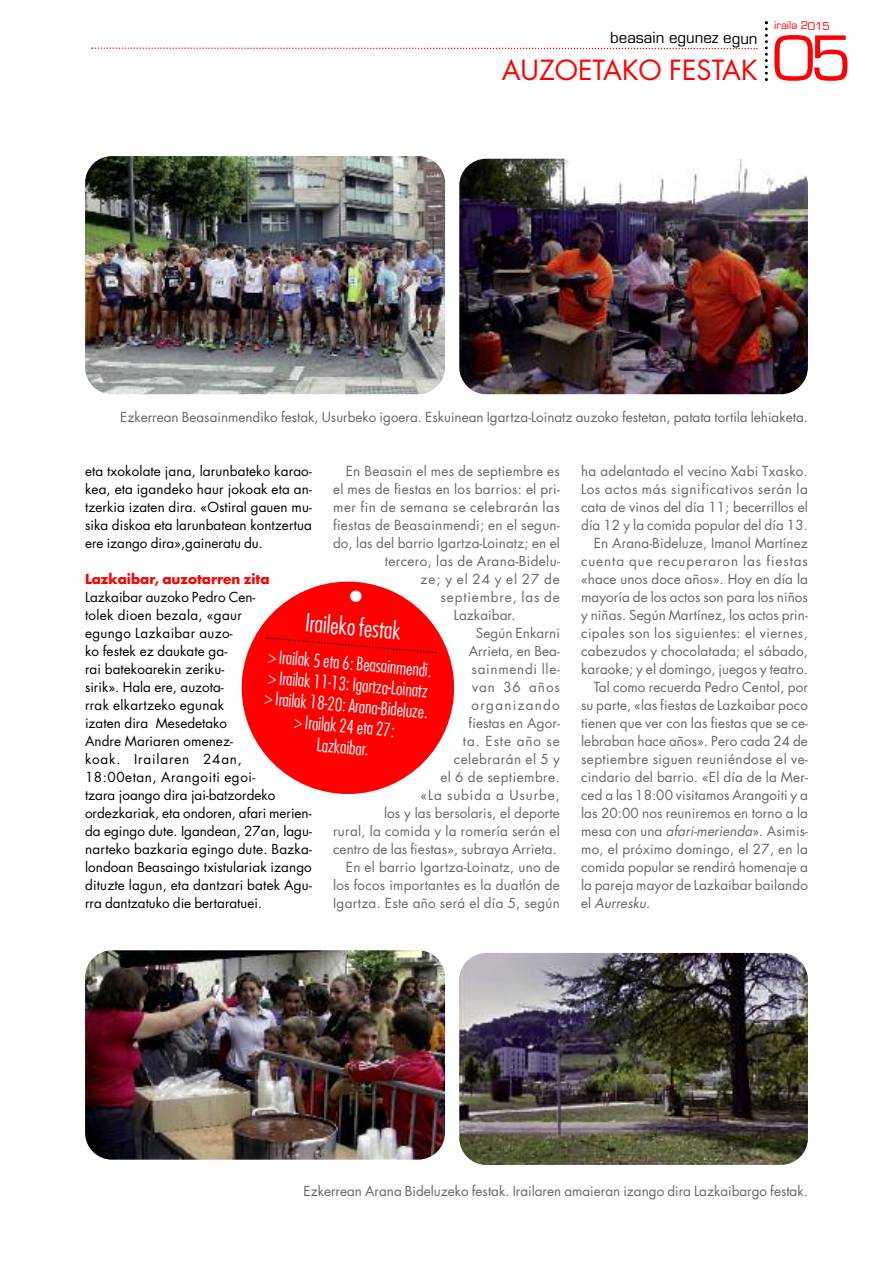
<style>
.page{position:relative;width:893px;height:1263px;background:#fff}
.page>*{position:absolute;margin:0;border:0;box-sizing:border-box;transform-origin:0 0}
.t1{font:60px "Eurostile";color:#f00}
.t2{font:27px "Futura";color:#f00}
.t3{font:300 condensed 24px "Futura";color:#fff}
.t4{font:300 condensed 18px/21px "Futura";color:#fff;text-align:center}
.t5{font:15px "Eurostile";color:#000}
.t6{font:13.5px "Futura";letter-spacing:.005em;color:#666}
.t7{font:13.5px/18px "Futura";letter-spacing:.005em;color:#000;text-align:justify}
.t8{font:13.5px "Futura";letter-spacing:.03em;color:#666}
.t9{font:13.5px "Futura";letter-spacing:.07em;color:#666}
.t10{font:13.5px "Futura";letter-spacing:.045em;color:#666}
.t11{font:13.5px "Futura";letter-spacing:.065em;color:#666}
.t12{font:13.5px "Futura";letter-spacing:.025em;color:#666}
.t13{font:13.5px "Futura";letter-spacing:.035em;color:#666}
.t14{font:13.5px "Futura";letter-spacing:.04em;color:#666}
.t15{font:700 13.5px "Futura";color:#f00}
.t16{font:13.5px "Futura";letter-spacing:.055em;color:#666}
.t17{font:13.5px "Futura";letter-spacing:.095em;color:#666}
.t18{font:italic 13.5px "Futura";letter-spacing:.005em;color:#666}
.t19{font:10.5px "Eurostile";letter-spacing:-.005em;color:#f00}
.s1{font-style:italic}
.s2{font-style:normal}
</style>
<div class="page">
<svg style="left:91px;top:47px;width:667px;height:2px"></svg>
<svg style="left:765px;top:21px;width:3px;height:60px"></svg>
<img style="left:459px;top:953px;width:349px;height:212px;border-radius:27px">
<img style="left:85px;top:950px;width:360px;height:210px;border-radius:27px">
<img style="left:459px;top:159px;width:349px;height:235px;border-radius:27px">
<img style="left:85px;top:156px;width:360px;height:238px;border-radius:27px">
<svg style="left:241px;top:581px;width:214px;height:213px;fill:#f00"></svg>
<svg style="left:266px;top:636px;width:170px;height:18px;background:#f80000"></svg>
<svg style="left:350px;top:590px;width:12px;height:12px"></svg>
<p class="t5" style="left:610px;top:32px;width:149px">beasain egunez egun</p>
<h2 class="t2" style="left:502px;top:58px;width:257px">AUZOETAKO FESTAK</h2>
<p class="t19" style="left:774px;top:22px;width:57px">iraila 2015</p>
<h1 class="t1" style="left:773px;top:35px;width:80px">05</h1>
<p class="t6" style="left:120px;top:410px;width:689px">Ezkerrean Beasainmendiko festak, Usurbeko igoera. Eskuinean Igartza-Loinatz auzoko festetan, patata tortila lehiaketa.</p>
<p class="t7" style="left:85px;top:463px;width:228px">eta txokolate jana, larunbateko karao&shy;kea, eta igandeko haur jokoak eta an&shy;tzerkia izaten dira. «Ostiral gauen mu&shy;sika diskoa eta larunbatean kontzertua ere izango dira»,gaineratu du.</p>
<p class="t15" style="left:85px;top:572px;width:186px">Lazkaibar, auzotarren zita</p>
<p class="t7" style="left:85px;top:589px;width:228px;text-align:left">Lazkaibar auzoko Pedro Cen-<br>tolek dioen bezala, «gaur<br>egungo Lazkaibar auzo-<br>ko festek ez daukate ga-<br>rai batekoarekin zeriku-<br>sirik». Hala ere, auzota-<br>rrak elkartzeko egunak<br>izaten dira Mesedetako<br>Andre Mariaren omenez-<br>koak. Irailaren 24an,<br>18:00etan, Arangoiti egoi-<br>tzara joango dira jai-batzordeko ordezkariak, eta ondoren, afari merien&shy;da egingo dute. Igandean, 27an, lagu&shy;narteko bazkaria egingo dute. Bazka&shy;londoan Beasaingo txistulariak izango dituzte lagun, eta dantzari batek Agu&shy;rra dantzatuko die bertaratuei.</p>
<p class="t6" style="left:581px;top:464px;width:228px">ha adelantado el vecino Xabi Txasko.</p>
<p class="t10" style="left:581px;top:482px;width:228px">Los actos más significativos serán la</p>
<p class="t6" style="left:581px;top:500px;width:228px">cata de vinos del día 11; becerrillos el</p>
<p class="t6" style="left:581px;top:518px;width:228px">día 12 y la comida popular del día 13.</p>
<p class="t6" style="left:594px;top:536px;width:216px">En Arana-Bideluze, Imanol Martínez</p>
<p class="t9" style="left:581px;top:554px;width:228px">cuenta que recuperaron las fiestas</p>
<p class="t6" style="left:581px;top:572px;width:228px">«hace unos doce años». Hoy en día la</p>
<p class="t6" style="left:581px;top:590px;width:228px">mayoría de los actos son para los niños</p>
<p class="t6" style="left:581px;top:608px;width:228px">y niñas. Según Martínez, los actos prin-</p>
<p class="t8" style="left:581px;top:626px;width:228px">cipales son los siguientes: el viernes,</p>
<p class="t6" style="left:581px;top:644px;width:228px">cabezudos y chocolatada; el sábado,</p>
<p class="t6" style="left:581px;top:662px;width:228px">karaoke; y el domingo, juegos y teatro.</p>
<p class="t6" style="left:594px;top:680px;width:216px">Tal como recuerda Pedro Centol, por</p>
<p class="t6" style="left:581px;top:698px;width:228px">su parte, «las fiestas de Lazkaibar poco</p>
<p class="t6" style="left:581px;top:716px;width:228px">tienen que ver con las fiestas que se ce-</p>
<p class="t6" style="left:581px;top:734px;width:228px">lebraban hace años». Pero cada 24 de</p>
<p class="t8" style="left:581px;top:752px;width:228px">septiembre siguen reuniéndose el ve-</p>
<p class="t6" style="left:581px;top:770px;width:228px">cindario del barrio. «El día de la Mer-</p>
<p class="t6" style="left:581px;top:788px;width:228px">ced a las 18:00 visitamos Arangoiti y a</p>
<p class="t6" style="left:581px;top:806px;width:228px">las 20:00 nos reuniremos en torno a la</p>
<p class="t6" style="left:581px;top:824px;width:228px">mesa con una <span class="s1">afari-merienda</span>». Asimis-</p>
<p class="t6" style="left:581px;top:842px;width:228px">mo, el próximo domingo, el 27, en la</p>
<p class="t6" style="left:581px;top:860px;width:228px">comida popular se rendirá homenaje a</p>
<p class="t6" style="left:581px;top:878px;width:228px">la pareja mayor de Lazkaibar bailando</p>
<p class="t18" style="left:581px;top:896px;width:71px"><span class="s2">el</span> Aurresku<span class="s2">.</span></p>
<p class="t6" style="left:346px;top:464px;width:216px">En Beasain el mes de septiembre es</p>
<p class="t6" style="left:333px;top:482px;width:228px">el mes de fiestas en los barrios: el pri-</p>
<p class="t14" style="left:333px;top:500px;width:228px">mer fin de semana se celebrarán las</p>
<p class="t6" style="left:333px;top:518px;width:228px">fiestas de Beasainmendi; en el segun-</p>
<p class="t6" style="left:333px;top:536px;width:228px">do, las del barrio Igartza-Loinatz; en el</p>
<p class="t8" style="left:385px;top:554px;width:177px">tercero, las de Arana-Bidelu-</p>
<p class="t11" style="left:421px;top:572px;width:141px">ze; y el 24 y el 27 de</p>
<p class="t11" style="left:441px;top:590px;width:121px">septiembre, las de</p>
<p class="t6" style="left:454px;top:608px;width:63px">Lazkaibar.</p>
<p class="t6" style="left:476px;top:626px;width:86px">Según Enkarni</p>
<p class="t6" style="left:469px;top:644px;width:93px">Arrieta, en Bea-</p>
<p class="t16" style="left:472px;top:662px;width:90px">sainmendi lle-</p>
<p class="t9" style="left:472px;top:680px;width:89px">van 36 años</p>
<p class="t17" style="left:472px;top:698px;width:90px">organizando</p>
<p class="t6" style="left:469px;top:716px;width:93px">fiestas en Agor-</p>
<p class="t9" style="left:463px;top:734px;width:98px">ta. Este año se</p>
<p class="t13" style="left:454px;top:752px;width:108px">celebrarán el 5 y</p>
<p class="t13" style="left:440px;top:770px;width:121px">el 6 de septiembre.</p>
<p class="t9" style="left:420px;top:788px;width:141px">«La subida a Usurbe,</p>
<p class="t6" style="left:384px;top:806px;width:177px">los y las bersolaris, el deporte</p>
<p class="t12" style="left:333px;top:824px;width:228px">rural, la comida y la romería serán el</p>
<p class="t6" style="left:333px;top:842px;width:225px">centro de las fiestas», subraya Arrieta.</p>
<p class="t6" style="left:346px;top:860px;width:216px">En el barrio Igartza-Loinatz, uno de</p>
<p class="t6" style="left:333px;top:878px;width:228px">los focos importantes es la duatlón de</p>
<p class="t6" style="left:333px;top:896px;width:228px">Igartza. Este año será el día 5, según</p>
<h3 class="t3" style="left:306px;top:612px;width:97px;rotate:5deg">Iraileko festak</h3>
<h3 class="t4" style="left:269px;top:647px;width:165px;rotate:5deg">&gt; Irailak 5 eta 6: Beasainmendi. &gt; Irailak 11-13: Igartza-Loinatz &gt; Irailak 18-20: Arana-Bideluze. &gt; Irailak 24 eta 27:<br>Lazkaibar.</h3>
<p class="t6" style="left:303px;top:1184px;width:506px">Ezkerrean Arana Bideluzeko festak. Irailaren amaieran izango dira Lazkaibargo festak.</p>
</div>
